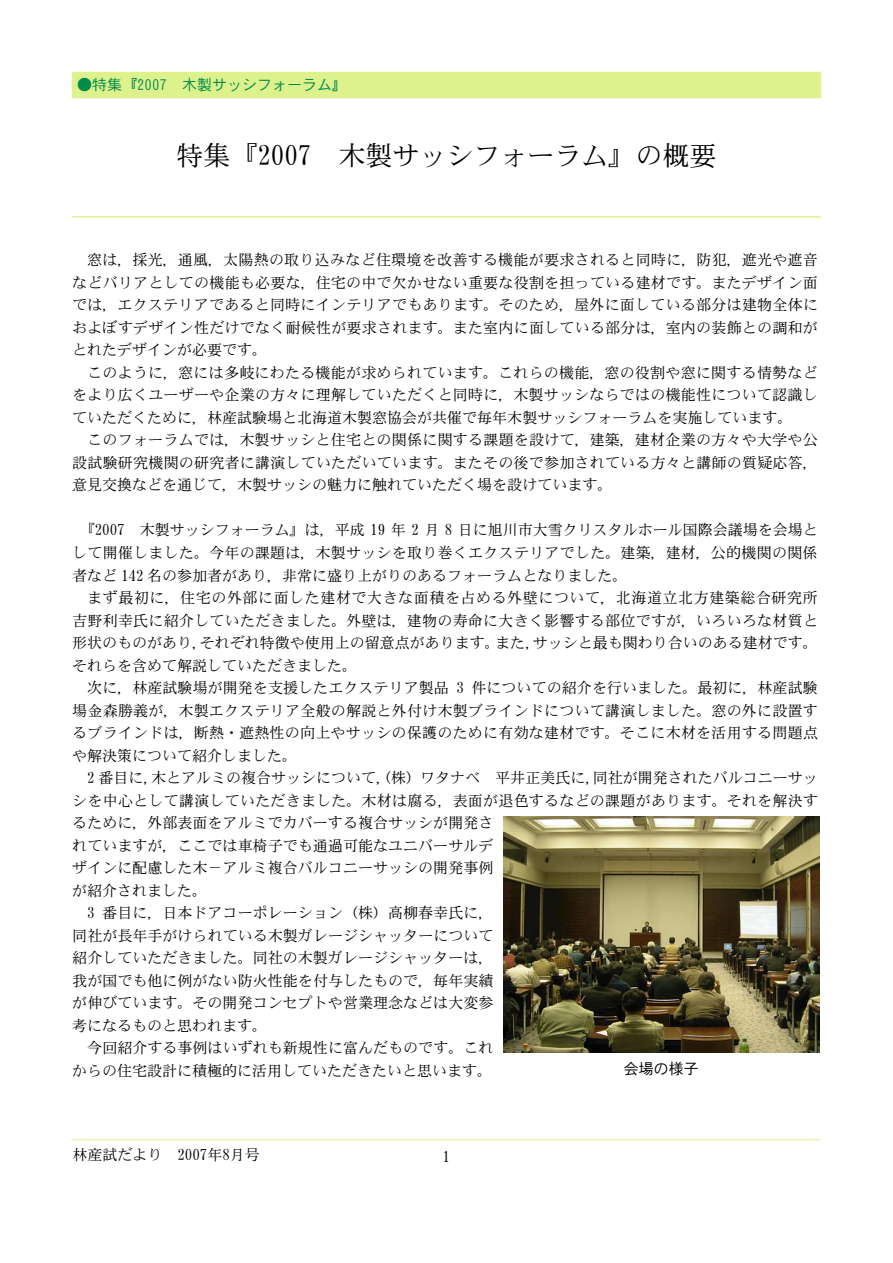
<style>
.page{position:relative;width:893px;height:1263px;background:#fff}
.page>*{position:absolute;margin:0;border:0;box-sizing:border-box;transform-origin:0 0}
.t1{font:27px "DFHS Mincho W3 WIN RKSJ H";color:#000}
.t2{font:15px/22.5px "DFHS Mincho W3 WIN RKSJ H";letter-spacing:.015em;color:#000}
.t3{font:15px "DFHS Gothic W3 WIN RKSJ H";color:#018b4b}
.t4{font:15px "DFHS Gothic W3 WIN RKSJ H";color:#000}
</style>
<div class="page">
<img style="left:503px;top:816px;width:316px;height:236px">
<div style="left:72px;top:72px;width:749px;height:26px;background:#ddf18d"></div>
<svg style="left:72px;top:216px;width:749px;height:2px"></svg>
<svg style="left:72px;top:1139px;width:749px;height:2px"></svg>
<p class="t3" style="left:77px;top:77px;width:271px">●特集 『2007 木製サッシフォーラム』</p>
<h1 class="t1" style="left:176px;top:141px;width:541px">特集『2007　木製サッシフォーラム』の概要</h1>
<p class="t2" style="left:72px;top:249px;width:747px">　窓は，採光，通風，太陽熱の取り込みなど住環境を改善する機能が要求されると同時に，防犯，遮光や遮音などバリアとしての機能も必要な，住宅の中で欠かせない重要な役割を担っている建材です。またデザイン面では，エクステリアであると同時にインテリアでもあります。そのため，屋外に面している部分は建物全体におよぼすデザイン性だけでなく耐候性が要求されます。また室内に面している部分は，室内の装飾との調和がとれたデザインが必要です。<br>　このように，窓には多岐にわたる機能が求められています。これらの機能，窓の役割や窓に関する情勢などをより広くユーザーや企業の方々に理解していただくと同時に，木製サッシならではの機能性について認識していただくために，林産試験場と北海道木製窓協会が共催で毎年木製サッシフォーラムを実施しています。<br>　このフォーラムでは，木製サッシと住宅との関係に関する課題を設けて，建築，建材企業の方々や大学や公設試験研究機関の研究者に講演していただいています。またその後で参加されている方々と講師の質疑応答，意見交換などを通じて，木製サッシの魅力に触れていただく場を設けています。</p>
<p class="t2" style="left:72px;top:519px;width:747px;text-align:justify">　『2007　木製サッシフォーラム』は，平成 19 年 2 月 8 日に旭川市大雪クリスタルホール国際会議場を会場として開催しました。今年の課題は，木製サッシを取り巻くエクステリアでした。建築，建材，公的機関の関係者など 142 名の参加者があり，非常に盛り上がりのあるフォーラムとなりました。</p>
<p class="t2" style="left:72px;top:586px;width:747px;text-indent:15px">まず最初に，住宅の外部に面した建材で大きな面積を占める外壁について，北海道立北方建築総合研究所吉野利幸氏に紹介していただきました。外壁は，建物の寿命に大きく影響する部位ですが，いろいろな材質と形状のものがあり，それぞれ特徴や使用上の留意点があります。また，サッシと最も関わり合いのある建材です。それらを含めて解説していただきました。<br>　次に，林産試験場が開発を支援したエクステリア製品 3 件についての紹介を行いました。最初に，林産試験場金森勝義が，木製エクステリア全般の解説と外付け木製ブラインドについて講演しました。窓の外に設置するブラインドは，断熱・遮熱性の向上やサッシの保護のために有効な建材です。そこに木材を活用する問題点や解決策について紹介しました。<br>　2 番目に，木とアルミの複合サッシについて，（株）ワタナベ　平井正美氏に，同社が開発されたバルコニーサッシを中心として講演していただきました。木材は腐る，表面が退色するなどの課題があります。それを解決するために，外部表面をアルミでカバーする複合サッシが開発さ<br>れていますが，ここでは車椅子でも通過可能なユニバーサルデ<br>ザインに配慮した木－アルミ複合バルコニーサッシの開発事例<br>が紹介されました。<br>　3 番目に，日本ドアコーポレーション（株）高柳春幸氏に，<br>同社が長年手がけられている木製ガレージシャッターについて<br>紹介していただきました。同社の木製ガレージシャッターは，<br>我が国でも他に例がない防火性能を付与したもので，毎年実績<br>が伸びています。その開発コンセプトや営業理念などは大変参<br>考になるものと思われます。<br>　今回紹介する事例はいずれも新規性に富んだものです。これ<br>からの住宅設計に積極的に活用していただきたいと思います。</p>
<p class="t4" style="left:624px;top:1061px;width:76px">会場の様子</p>
<p class="t2" style="left:72px;top:1144px;width:189px">林産試だより　2007年8月号</p>
<p class="t2" style="left:443px;top:1145px;width:9px">1</p>
</div>
